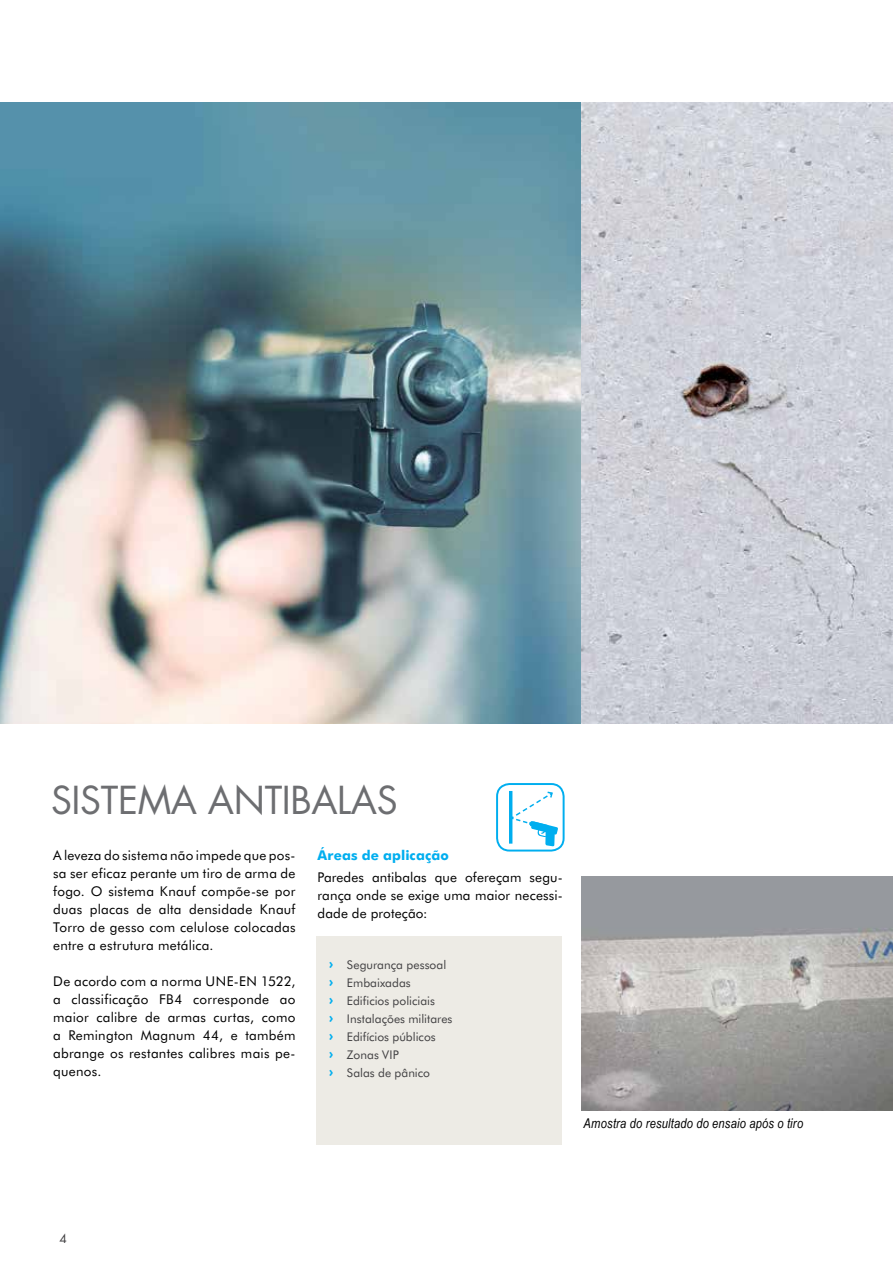
<style>
.page{position:relative;width:893px;height:1263px;background:#fff}
.page>*{position:absolute;margin:0;border:0;box-sizing:border-box;transform-origin:0 0}
.t1{font:37.5px "Futura Std";letter-spacing:-.01em;color:#6d6e71}
.t2{font:13.5px/18px "Futura BT";letter-spacing:.015em;color:#000;text-align:justify}
.t3{font:italic 13.5px "Arial Narrow";letter-spacing:.02em;color:#000}
.t4{font:700 13.5px "Futura BT";letter-spacing:.01em;color:#00aeef}
.t5{font:12px/18px "Futura BT";color:#414042}
.t6{font:12px "Futura Std";color:#414042}
.s1{font-family:"Futura Std";font-weight:700;font-size:12.75px;color:#00aeef}
</style>
<div class="page">
<img style="left:0;top:102px;width:893px;height:622px">
<img style="left:582px;top:876px;width:311px;height:234px">
<div style="left:496px;top:783px;width:69px;height:68px;border:2px solid #00aeef;border-radius:12px"></div>
<svg style="left:509px;top:791px;width:49px;height:55px"></svg>
<div style="left:316px;top:937px;width:246px;height:208px;background:#edebe5"></div>
<h1 class="t1" style="left:51px;top:776px;width:348px">SISTEMA ANTIBALAS</h1>
<p class="t2" style="left:53px;top:846px;width:244px">A leveza do sistema não impede que pos&shy;sa ser eficaz perante um tiro de arma de fogo. O sistema Knauf compõe-se por duas placas de alta densidade Knauf Torro de gesso com celulose colocadas entre a estrutura metálica.</p>
<p class="t2" style="left:53px;top:972px;width:244px">De acordo com a norma UNE-EN 1522, a classificação FB4 corresponde ao maior calibre de armas curtas, como a Remington Magnum 44, e também abrange os restantes calibres mais pe&shy;quenos.</p>
<p class="t4" style="left:317px;top:847px;width:133px">Áreas de aplicação</p>
<p class="t2" style="left:317px;top:868px;width:247px">Paredes antibalas que ofereçam segu&shy;rança onde se exige uma maior necessi&shy;dade de proteção:</p>
<p class="t5" style="left:329px;top:955px;width:125px"><span class="s1">›</span> Segurança pessoal <span class="s1">›</span> Embaixadas<br><span class="s1">›</span> Edificios policiais<br><span class="s1">›</span> Instalações militares <span class="s1">›</span> Edifícios públicos<br><span class="s1">›</span> Zonas VIP<br><span class="s1">›</span> Salas de pânico</p>
<p class="t3" style="left:584px;top:1114px;width:221px">Amostra do resultado do ensaio após o tiro</p>
<p class="t6" style="left:60px;top:1231px;width:9px">4</p>
</div>
